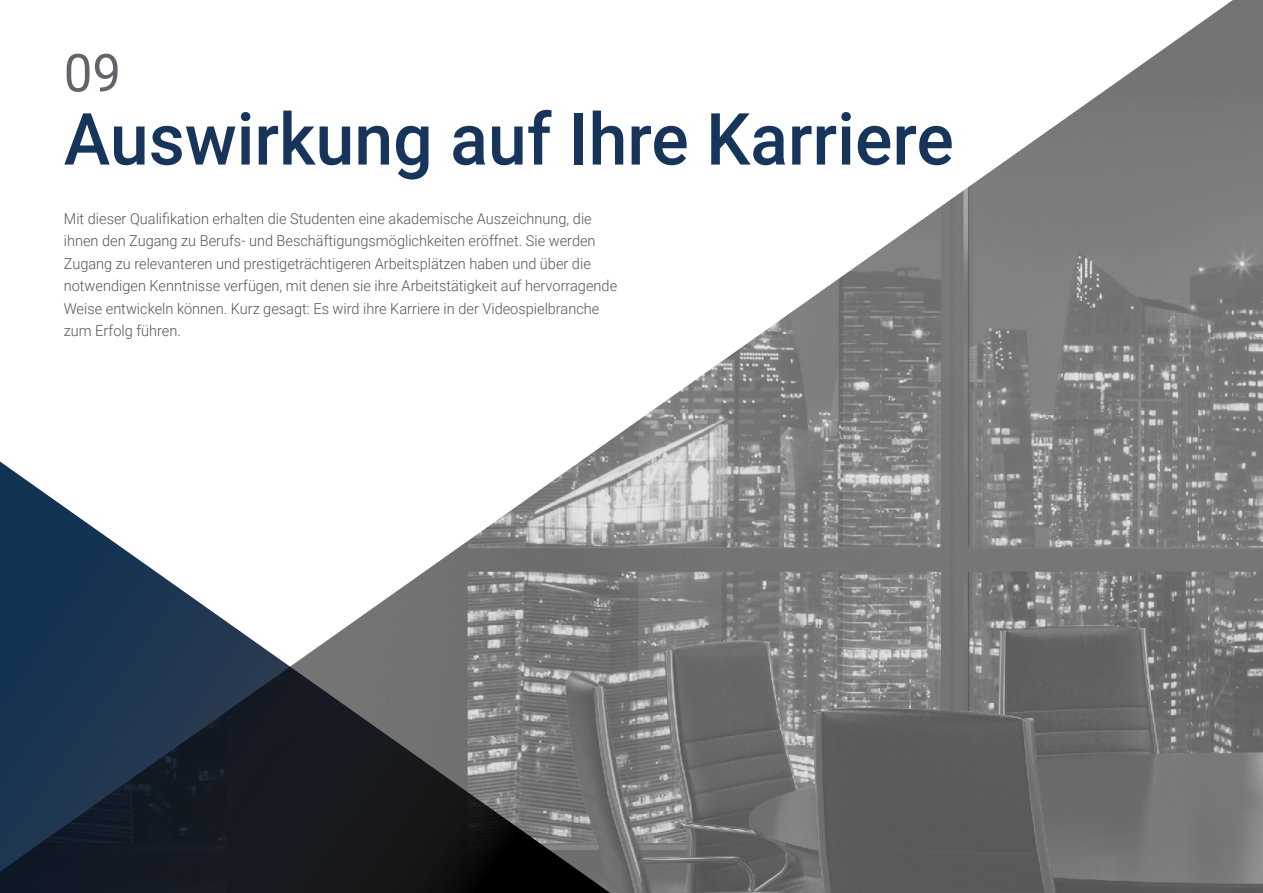
<style>
.page{position:relative;width:1263px;height:893px;background:#fff}
.page>*{position:absolute;margin:0;border:0;box-sizing:border-box;transform-origin:0 0}
.t1{font:500 72px "Roboto";color:#17355b}
.t2{font:52.5px "Roboto";color:#61646a}
.t3{font:300 15px/22.5px "Roboto";color:#52555b}
</style>
<div class="page">
<img style="left:602px;top:0;width:661px;height:893px">
<svg style="left:0;top:446px;width:640px;height:447px"></svg>
<h2 class="t2" style="left:64px;top:36px;width:59px">09</h2>
<h1 class="t1" style="left:64px;top:89px;width:891px">Auswirkung auf Ihre Karriere</h1>
<p class="t3" style="left:64px;top:207px;width:555px">Mit dieser Qualifikation erhalten die Studenten eine akademische Auszeichnung, die ihnen den Zugang zu Berufs- und Beschäftigungsmöglichkeiten eröffnet. Sie werden Zugang zu relevanteren und prestigeträchtigeren Arbeitsplätzen haben und über die notwendigen Kenntnisse verfügen, mit denen sie ihre Arbeitstätigkeit auf hervorragende Weise entwickeln können. Kurz gesagt: Es wird ihre Karriere in der Videospielbranche zum Erfolg führen.</p>
</div>
